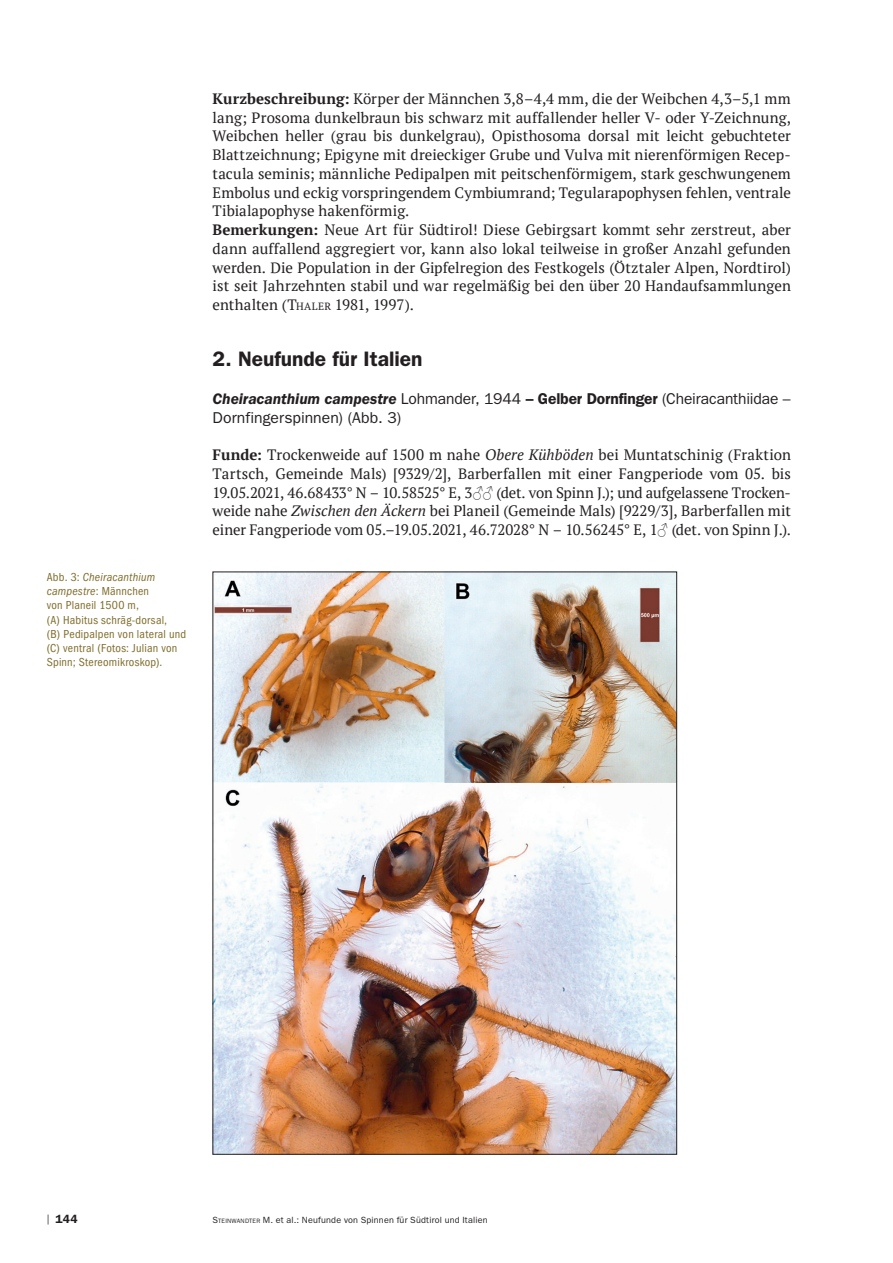
<style>
.page{position:relative;width:893px;height:1263px;background:#fff}
.page>*{position:absolute;margin:0;border:0;box-sizing:border-box;transform-origin:0 0}
.t1{font:600 21px "ITC Franklin Gothic Std";color:#231f20}
.t2{font:15.75px/18.8px "ITC Franklin Gothic Std";letter-spacing:-.005em;color:#231f20}
.t3{font:15px/18.8px "PT Serif";color:#231f20}
.t4{font:condensed 12px/14.2px "ITC Franklin Gothic Std";letter-spacing:.015em;color:#7e6d2c}
.t5{font:600 12px "ITC Franklin Gothic Std";color:#231f20}
.t6{font:9px "ITC Franklin Gothic Std";letter-spacing:.02em;color:#231f20}
.s1{font-style:italic}
.s2{font-weight:700}
.s3{font-style:inherit}
.s4{font-size:10.5px}
.s5{font-weight:600;font-style:italic}
.s6{font-weight:600}
.s7{font-family:"Times New Roman"}
.s8{font-family:"PT Serif";font-weight:400}
.s9{font-size:6.3px}
</style>
<div class="page">
<img style="left:215px;top:574px;width:460px;height:578px">
<p class="t4" style="left:47px;top:570px;width:141px">Abb. 3: <span class="s1">Cheiracanthium campestre</span>: Männchen<br>von Planeil 1500 m,<br>(A) Habitus schräg-dorsal,<br>(B) Pedipalpen von lateral und (C) ventral (Fotos: Julian von<br>Spinn; Stereomikroskop).</p>
<p class="t3" style="left:213px;top:89px;width:580px"><span class="s2">Kurzbeschreibung:</span> Körper der Männchen 3,8–4,4 mm, die der Weibchen 4,3–5,1 mm lang; Prosoma dunkelbraun bis schwarz mit auffallender heller V- oder Y-Zeichnung, Weibchen heller (grau bis dunkelgrau), Opisthosoma dorsal mit leicht gebuchteter Blattzeichnung; Epigyne mit dreieckiger Grube und Vulva mit nierenförmigen Recep&shy;tacula seminis; männliche Pedipalpen mit peitschenförmigem, stark geschwungenem Embolus und eckig vorspringendem Cymbiumrand; Tegularapophysen fehlen, ventrale Tibialapophyse hakenförmig.<br><span class="s2">Bemerkungen:</span> Neue Art für Südtirol! Diese Gebirgsart kommt sehr zerstreut, aber dann auffallend aggregiert vor, kann also lokal teilweise in großer Anzahl gefunden werden. Die Population in der Gipfelregion des Festkogels (Ötztaler Alpen, Nordtirol) ist seit Jahrzehnten stabil und war regelmäßig bei den über 20 Handaufsammlungen enthalten (<span class="s3">T</span><span class="s4">HALER</span> <span class="s3">1981, 1997</span>).</p>
<h1 class="t1" style="left:213px;top:347px;width:211px">2. Neufunde für Italien</h1>
<p class="t2" style="left:213px;top:389px;width:580px"><span class="s5">Cheiracanthium campestre</span> Lohmander, 1944 <span class="s6">– Gelber Dornfinger</span> (Cheiracanthiidae –<br>Dornfingerspinnen) (Abb. 3)</p>
<p class="t3" style="left:213px;top:445px;width:580px;text-align:justify"><span class="s2">Funde:</span> Trockenweide auf 1500 m nahe <span class="s1">Obere Kühböden</span> bei Muntatschinig (Fraktion Tartsch, Gemeinde Mals) [9329/2], Barberfallen mit einer Fangperiode vom 05. bis 19.05.2021, 46.68433° N – 10.58525° E, 3<span class="s7">♂♂</span> (det. von Spinn J.); und aufgelassene Trocken&shy;weide nahe <span class="s1">Zwischen den Äckern</span> bei Planeil (Gemeinde Mals) [9229/3], Barberfallen mit einer Fangperiode vom 05.–19.05.2021, 46.72028° N – 10.56245° E, 1<span class="s7">♂</span> (det. von Spinn J.).</p>
<p class="t5" style="left:47px;top:1211px;width:32px"><span class="s8">|</span> 144</p>
<p class="t6" style="left:213px;top:1214px;width:277px"><span class="s3">S</span><span class="s9">TEINWANDTER</span> <span class="s3">M.</span> et al.: Neufunde von Spinnen für Südtirol und Italien</p>
</div>
